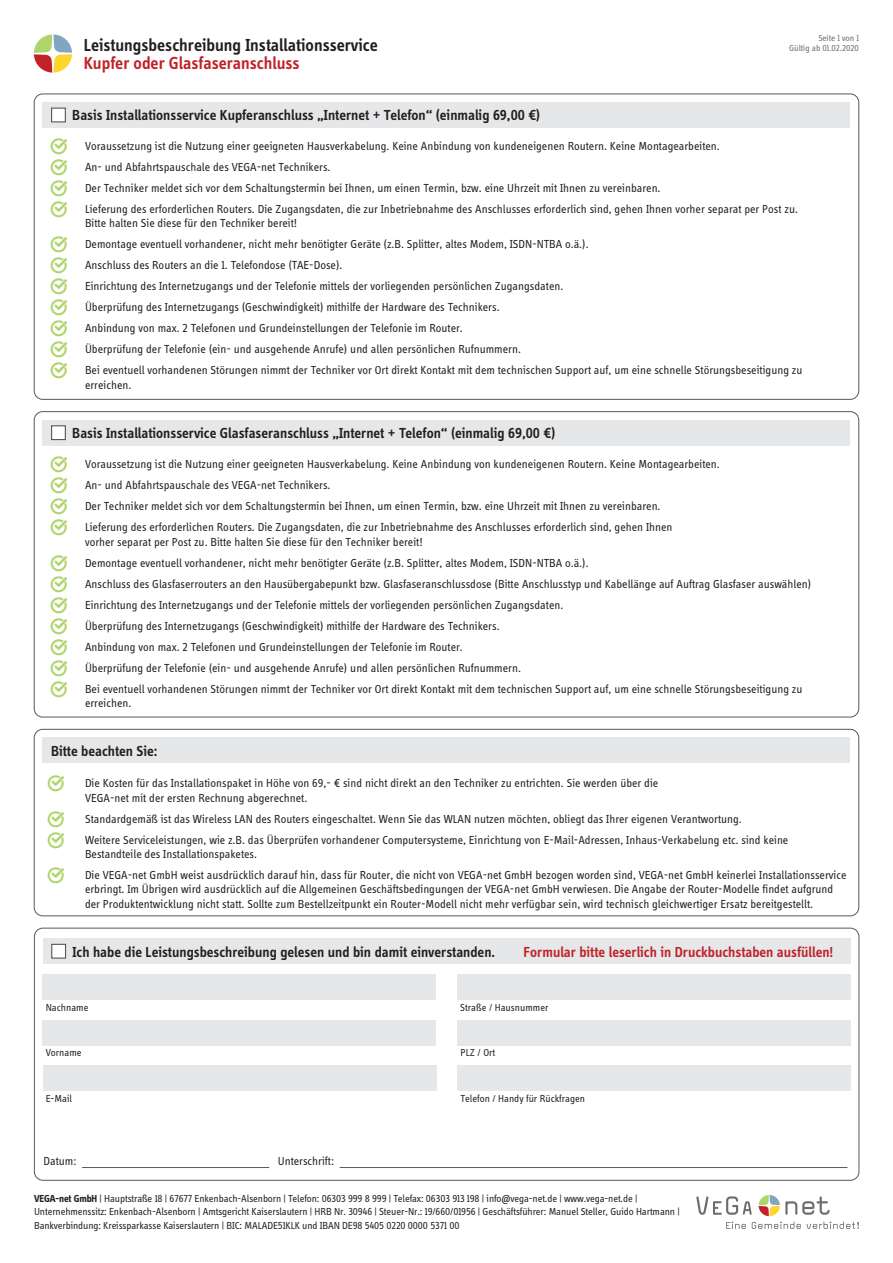
<style>
.page{position:relative;width:893px;height:1263px;background:#fff}
.page>*{position:absolute;margin:0;border:0;box-sizing:border-box;transform-origin:0 0}
.t1{font:600 18px "Info Disp";color:#231f20}
.t2{font:600 18px "Info Disp";color:#c02228}
.t3{font:16.5px "Veganet Aufzahlungszeichen Regular";color:#afd46b}
.t4{font:600 15px "Info Disp";color:#231f20}
.t5{font:600 15px "Info Disp";color:#c02228}
.t6{font:12px/14.4px "Info Disp";color:#231f20}
.t7{font:10.5px/13.5px "Info Disp";letter-spacing:-.01em;color:#231f20}
.t8{font:9px/9.8px "Info Disp";color:#6c6d70;text-align:right}
.s1{font-weight:700}
</style>
<div class="page">
<div style="left:43px;top:102px;width:807px;height:26px;background:#e6e7e9"></div>
<div style="left:34px;top:729px;width:825px;height:187px;border:1px solid #57585a;border-radius:9px"></div>
<div style="left:43px;top:738px;width:807px;height:25px;background:#e6e7e9"></div>
<div style="left:457px;top:974px;width:393px;height:26px;background:#e6e7e9"></div>
<div style="left:457px;top:1020px;width:394px;height:25px;background:#e6e7e9"></div>
<div style="left:457px;top:1065px;width:394px;height:26px;background:#e6e7e9"></div>
<div style="left:34px;top:928px;width:825px;height:253px;border:1px solid #57585a;border-radius:9px"></div>
<div style="left:43px;top:938px;width:808px;height:26px;background:#e6e7e9"></div>
<div style="left:51px;top:944px;width:15px;height:15px;background:#fff;border:1px solid #57585a"></div>
<div style="left:43px;top:974px;width:393px;height:26px;background:#e6e7e9"></div>
<div style="left:44px;top:1065px;width:393px;height:26px;background:#e6e7e9"></div>
<div style="left:43px;top:1020px;width:393px;height:25px;background:#e6e7e9"></div>
<hr style="left:82px;top:1167px;width:187px;height:1px;background:#57585a">
<hr style="left:340px;top:1167px;width:507px;height:1px;background:#57585a">
<svg style="left:696px;top:1195px;width:163px;height:34px"></svg>
<svg style="left:34px;top:34px;width:38px;height:39px"></svg>
<div style="left:51px;top:108px;width:15px;height:14px;background:#fff;border:1px solid #57585a"></div>
<div style="left:43px;top:420px;width:807px;height:25px;background:#e6e7e9"></div>
<div style="left:51px;top:425px;width:15px;height:15px;background:#fff;border:1px solid #57585a"></div>
<h1 class="t1" style="left:84px;top:35px;width:296px">Leistungsbeschreibung Installationsservice</h1>
<h1 class="t2" style="left:84px;top:53px;width:217px">Kupfer oder Glasfaseranschluss</h1>
<p class="t4" style="left:72px;top:107px;width:469px">Basis Installationsservice Kupferanschluss „Internet + Telefon“ (einmalig 69,00 €)</p>
<p class="t8" style="left:789px;top:33px;width:71px">Seite 1 von 1<br>Gültig ab 01.02.2020</p>
<h2 class="t3" style="left:54px;top:136px;width:11px">A</h2>
<p class="t6" style="left:85px;top:139px;width:636px">Voraussetzung ist die Nutzung einer geeigneten Hausverkabelung. Keine Anbindung von kundeneigenen Routern. Keine Montagearbeiten.</p>
<h2 class="t3" style="left:54px;top:157px;width:11px">A</h2>
<p class="t6" style="left:85px;top:160px;width:247px">An- und Abfahrtspauschale des VEGA-net Technikers.</p>
<h2 class="t3" style="left:54px;top:178px;width:11px">A</h2>
<p class="t6" style="left:85px;top:181px;width:577px">Der Techniker meldet sich vor dem Schaltungstermin bei Ihnen, um einen Termin, bzw. eine Uhrzeit mit Ihnen zu vereinbaren.</p>
<h2 class="t3" style="left:54px;top:199px;width:11px">A</h2>
<p class="t6" style="left:85px;top:202px;width:714px">Lieferung des erforderlichen Routers. Die Zugangsdaten, die zur Inbetriebnahme des Anschlusses erforderlich sind, gehen Ihnen vorher separat per Post zu.<br>Bitte halten Sie diese für den Techniker bereit!</p>
<h2 class="t3" style="left:54px;top:235px;width:11px">A</h2>
<p class="t6" style="left:85px;top:237px;width:505px">Demontage eventuell vorhandener, nicht mehr benötigter Geräte (z.B. Splitter, altes Modem, ISDN-NTBA o.ä.).</p>
<h2 class="t3" style="left:54px;top:256px;width:11px">A</h2>
<p class="t6" style="left:85px;top:258px;width:259px">Anschluss des Routers an die 1. Telefondose (TAE-Dose).</p>
<h2 class="t3" style="left:54px;top:277px;width:11px">A</h2>
<p class="t6" style="left:85px;top:279px;width:480px">Einrichtung des Internetzugangs und der Telefonie mittels der vorliegenden persönlichen Zugangsdaten.</p>
<h2 class="t3" style="left:54px;top:298px;width:11px">A</h2>
<p class="t6" style="left:85px;top:300px;width:416px">Überprüfung des Internetzugangs (Geschwindigkeit) mithilfe der Hardware des Technikers.</p>
<h2 class="t3" style="left:54px;top:319px;width:11px">A</h2>
<p class="t6" style="left:85px;top:321px;width:379px">Anbindung von max. 2 Telefonen und Grundeinstellungen der Telefonie im Router.</p>
<h2 class="t3" style="left:54px;top:340px;width:11px">A</h2>
<p class="t6" style="left:85px;top:342px;width:437px">Überprüfung der Telefonie (ein- und ausgehende Anrufe) und allen persönlichen Rufnummern.</p>
<h2 class="t3" style="left:54px;top:361px;width:11px">A</h2>
<p class="t6" style="left:85px;top:363px;width:719px">Bei eventuell vorhandenen Störungen nimmt der Techniker vor Ort direkt Kontakt mit dem technischen Support auf, um eine schnelle Störungsbeseitigung zu erreichen.</p>
<p class="t4" style="left:72px;top:425px;width:484px">Basis Installationsservice Glasfaseranschluss „Internet + Telefon“ (einmalig 69,00 €)</p>
<h2 class="t3" style="left:54px;top:455px;width:11px">A</h2>
<p class="t6" style="left:85px;top:457px;width:636px">Voraussetzung ist die Nutzung einer geeigneten Hausverkabelung. Keine Anbindung von kundeneigenen Routern. Keine Montagearbeiten.</p>
<h2 class="t3" style="left:54px;top:476px;width:11px">A</h2>
<p class="t6" style="left:85px;top:478px;width:247px">An- und Abfahrtspauschale des VEGA-net Technikers.</p>
<h2 class="t3" style="left:54px;top:497px;width:11px">A</h2>
<p class="t6" style="left:85px;top:499px;width:577px">Der Techniker meldet sich vor dem Schaltungstermin bei Ihnen, um einen Termin, bzw. eine Uhrzeit mit Ihnen zu vereinbaren.</p>
<h2 class="t3" style="left:54px;top:518px;width:11px">A</h2>
<p class="t6" style="left:85px;top:520px;width:589px">Lieferung des erforderlichen Routers. Die Zugangsdaten, die zur Inbetriebnahme des Anschlusses erforderlich sind, gehen Ihnen vorher separat per Post zu. Bitte halten Sie diese für den Techniker bereit!</p>
<h2 class="t3" style="left:54px;top:554px;width:11px">A</h2>
<p class="t6" style="left:85px;top:556px;width:505px">Demontage eventuell vorhandener, nicht mehr benötigter Geräte (z.B. Splitter, altes Modem, ISDN-NTBA o.ä.).</p>
<h2 class="t3" style="left:54px;top:575px;width:11px">A</h2>
<p class="t6" style="left:85px;top:577px;width:728px">Anschluss des Glasfaserrouters an den Hausübergabepunkt bzw. Glasfaseranschlussdose (Bitte Anschlusstyp und Kabellänge auf Auftrag Glasfaser auswählen)</p>
<h2 class="t3" style="left:54px;top:596px;width:11px">A</h2>
<p class="t6" style="left:85px;top:598px;width:480px">Einrichtung des Internetzugangs und der Telefonie mittels der vorliegenden persönlichen Zugangsdaten.</p>
<h2 class="t3" style="left:54px;top:617px;width:11px">A</h2>
<p class="t6" style="left:85px;top:619px;width:416px">Überprüfung des Internetzugangs (Geschwindigkeit) mithilfe der Hardware des Technikers.</p>
<h2 class="t3" style="left:54px;top:638px;width:11px">A</h2>
<p class="t6" style="left:85px;top:640px;width:379px">Anbindung von max. 2 Telefonen und Grundeinstellungen der Telefonie im Router.</p>
<h2 class="t3" style="left:54px;top:659px;width:11px">A</h2>
<p class="t6" style="left:85px;top:661px;width:437px">Überprüfung der Telefonie (ein- und ausgehende Anrufe) und allen persönlichen Rufnummern.</p>
<h2 class="t3" style="left:54px;top:680px;width:11px">A</h2>
<p class="t6" style="left:85px;top:682px;width:719px">Bei eventuell vorhandenen Störungen nimmt der Techniker vor Ort direkt Kontakt mit dem technischen Support auf, um eine schnelle Störungsbeseitigung zu erreichen.</p>
<p class="t4" style="left:51px;top:742px;width:108px">Bitte beachten Sie:</p>
<h2 class="t3" style="left:51px;top:774px;width:11px">A</h2>
<p class="t6" style="left:85px;top:776px;width:575px">Die Kosten für das Installationspaket in Höhe von 69,- € sind nicht direkt an den Techniker zu entrichten. Sie werden über die<br>VEGA-net mit der ersten Rechnung abgerechnet.</p>
<h2 class="t3" style="left:51px;top:809px;width:11px">A</h2>
<p class="t6" style="left:85px;top:811px;width:658px">Standardgemäß ist das Wireless LAN des Routers eingeschaltet. Wenn Sie das WLAN nutzen möchten, obliegt das Ihrer eigenen Verantwortung.</p>
<h2 class="t3" style="left:51px;top:830px;width:11px">A</h2>
<p class="t6" style="left:85px;top:832px;width:705px">Weitere Serviceleistungen, wie z.B. das Überprüfen vorhandener Computersysteme, Einrichtung von E-Mail-Adressen, Inhaus-Verkabelung etc. sind keine<br>Bestandteile des Installationspaketes.</p>
<h2 class="t3" style="left:51px;top:866px;width:11px">A</h2>
<p class="t6" style="left:85px;top:868px;width:763px">Die VEGA-net GmbH weist ausdrücklich darauf hin, dass für Router, die nicht von VEGA-net GmbH bezogen worden sind, VEGA-net GmbH keinerlei Installationsservice erbringt. Im Übrigen wird ausdrücklich auf die Allgemeinen Geschäftsbedingungen der VEGA-net GmbH verwiesen. Die Angabe der Router-Modelle findet aufgrund der Produktentwicklung nicht statt. Sollte zum Bestellzeitpunkt ein Router-Modell nicht mehr verfügbar sein, wird technisch gleichwertiger Ersatz bereitgestellt.</p>
<p class="t4" style="left:72px;top:943px;width:424px">Ich habe die Leistungsbeschreibung gelesen und bin damit einverstanden.</p>
<p class="t5" style="left:524px;top:943px;width:311px">Formular bitte leserlich in Druckbuchstaben ausfüllen!</p>
<p class="t7" style="left:46px;top:1000px;width:44px">Nachname</p>
<p class="t7" style="left:46px;top:1046px;width:37px">Vorname</p>
<p class="t7" style="left:46px;top:1091px;width:28px">E-Mail</p>
<p class="t6" style="left:44px;top:1153px;width:34px">Datum:</p>
<p class="t6" style="left:278px;top:1153px;width:58px">Unterschrift:</p>
<p class="t7" style="left:460px;top:1000px;width:90px">Straße / Hausnummer</p>
<p class="t7" style="left:461px;top:1046px;width:36px">PLZ / Ort</p>
<p class="t7" style="left:461px;top:1091px;width:126px">Telefon / Handy für Rückfragen</p>
<p class="t7" style="left:34px;top:1192px;width:647px"><span class="s1">VEGA-net GmbH</span> | Hauptstraße 18 | 67677 Enkenbach-Alsenborn | Telefon: 06303 999 8 999 | Telefax: 06303 913 198 | info@vega-net.de | www.vega-net.de |<br>Unternehmenssitz: Enkenbach-Alsenborn | Amtsgericht Kaiserslautern | HRB Nr. 30946 | Steuer-Nr.: 19/660/01956 | Geschäftsführer: Manuel Steller, Guido Hartmann |<br>Bankverbindung: Kreissparkasse Kaiserslautern | BIC: MALADE51KLK und IBAN DE98 5405 0220 0000 5371 00</p>
</div>
